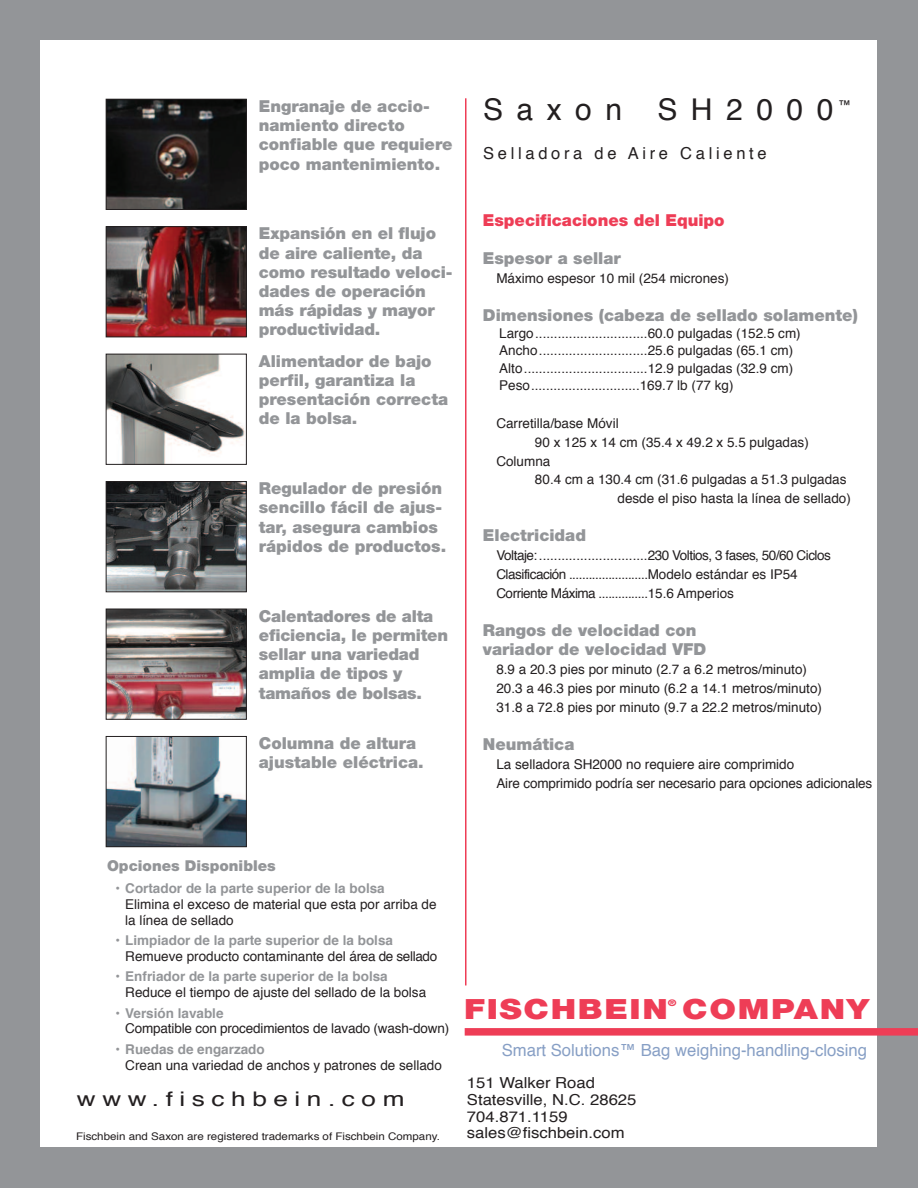
<style>
.page{position:relative;width:918px;height:1188px;background:#939598}
.page>*{position:absolute;margin:0;border:0;box-sizing:border-box;transform-origin:0 0}
.t1{font:30px "Helvetica";letter-spacing:.45em;color:#231f20}
.t2{font:900 27.9px "Helvetica Neue";letter-spacing:.05em;color:#ee3d56;scale:1.2 1}
.t3{font:20.1px "Helvetica";letter-spacing:.25em;color:#231f20;scale:1.3 1}
.t4{font:16.65px "Helvetica";color:#879fc5}
.t5{font:900 16.5px/19.2px "Helvetica Neue";color:#939598}
.t6{font:900 16.5px "Helvetica Neue";color:#ee3d56}
.t7{font:16.5px "Helvetica";letter-spacing:.225em;color:#231f20}
.t8{font:15.15px/16.6px "Helvetica";color:#231f20;scale:1.1 1}
.t9{font:900 15px "Helvetica Neue";color:#939598}
.t10{font:13.5px/17.2px "Helvetica";color:#231f20}
.t11{font:13.5px/18.9px "Helvetica";letter-spacing:-.035em;color:#231f20}
.t12{font:700 13.5px "Helvetica";color:#939598}
.t13{font:10.5px "Helvetica";color:#231f20;scale:1.1 1}
.t14{font:900 9.15px "Helvetica Neue";color:#ee3d56;scale:1.2 1}
</style>
<div class="page">
<div style="left:40px;top:40px;width:838px;height:1108px;background:#fff"></div>
<img style="left:108px;top:101px;width:137px;height:107px">
<div style="left:106px;top:99px;width:141px;height:111px;border:1px solid #231f20"></div>
<img style="left:108px;top:738px;width:137px;height:107px">
<div style="left:106px;top:736px;width:141px;height:111px;border:1px solid #231f20"></div>
<img style="left:108px;top:611px;width:137px;height:107px">
<div style="left:106px;top:609px;width:141px;height:111px;border:1px solid #231f20"></div>
<img style="left:108px;top:483px;width:137px;height:107px">
<div style="left:106px;top:481px;width:141px;height:111px;border:1px solid #231f20"></div>
<img style="left:108px;top:356px;width:137px;height:107px">
<div style="left:106px;top:354px;width:141px;height:111px;border:1px solid #231f20"></div>
<img style="left:108px;top:228px;width:137px;height:107px">
<div style="left:106px;top:226px;width:141px;height:111px;border:1px solid #231f20"></div>
<hr style="left:465px;top:98px;width:2px;height:887px;background:#ee3d56">
<div style="left:465px;top:1028px;width:453px;height:8px;background:#ee3d56"></div>
<p class="t5" style="left:259px;top:98px;width:195px">Engranaje de accio&shy;namiento directo confiable que requiere poco mantenimiento.</p>
<p class="t5" style="left:259px;top:225px;width:195px">Expansión en el flujo de aire caliente, da como resultado veloci&shy;dades de operación más rápidas y mayor productividad.</p>
<p class="t5" style="left:259px;top:353px;width:191px">Alimentador de bajo perfil, garantiza la presentación correcta de la bolsa.</p>
<p class="t5" style="left:259px;top:480px;width:189px">Regulador de presión sencillo fácil de ajus&shy;tar, asegura cambios rápidos de productos.</p>
<p class="t5" style="left:259px;top:608px;width:191px">Calentadores de alta eficiencia, le permiten sellar una variedad amplia de tipos y tamaños de bolsas.</p>
<p class="t5" style="left:259px;top:735px;width:166px">Columna de altura ajustable eléctrica.</p>
<h1 class="t1" style="left:483px;top:97px;width:352px">Saxon SH2000</h1>
<p class="t10" style="left:838px;top:97px;width:15px">™</p>
<p class="t7" style="left:483px;top:146px;width:285px">Selladora de Aire Caliente</p>
<p class="t6" style="left:483px;top:214px;width:243px">Especificaciones del Equipo</p>
<p class="t5" style="left:483px;top:250px;width:140px">Espesor a sellar</p>
<p class="t10" style="left:496px;top:271px;width:234px">Máximo espesor 10 mil (254 micrones)</p>
<p class="t5" style="left:483px;top:307px;width:376px">Dimensiones (cabeza de sellado solamente)</p>
<p class="t10" style="left:499px;top:326px;width:303px">Largo..............................60.0 pulgadas (152.5 cm)<br>Ancho.............................25.6 pulgadas (65.1 cm)<br>Alto.................................12.9 pulgadas (32.9 cm)<br>Peso.............................169.7 lb (77 kg)</p>
<p class="t10" style="left:496px;top:415px;width:124px">Carretilla/base Móvil</p>
<p class="t10" style="left:535px;top:434px;width:275px">90 x 125 x 14 cm (35.4 x 49.2 x 5.5 pulgadas)</p>
<p class="t10" style="left:496px;top:453px;width:56px">Columna</p>
<p class="t10" style="left:535px;top:472px;width:313px">80.4 cm a 130.4 cm (31.6 pulgadas a 51.3 pulgadas</p>
<p class="t10" style="left:618px;top:491px;width:235px">desde el piso hasta la línea de sellado)</p>
<p class="t5" style="left:483px;top:527px;width:105px">Electricidad</p>
<p class="t11" style="left:496px;top:547px;width:336px">Voltaje:.............................230 Voltios, 3 fases, 50/60 Ciclos<br>Clasificación ........................Modelo estándar es IP54<br>Corriente Máxima ...............15.6 Amperios</p>
<p class="t5" style="left:483px;top:622px;width:225px">Rangos de velocidad con variador de velocidad VFD</p>
<p class="t10" style="left:496px;top:661px;width:327px;line-height:18.9px">8.9 a 20.3 pies por minuto (2.7 a 6.2 metros/minuto)<br>20.3 a 46.3 pies por minuto (6.2 a 14.1 metros/minuto)<br>31.8 a 72.8 pies por minuto (9.7 a 22.2 metros/minuto)</p>
<p class="t5" style="left:483px;top:736px;width:93px">Neumática</p>
<p class="t10" style="left:496px;top:756px;width:377px;line-height:18.9px">La selladora SH2000 no requiere aire comprimido<br>Aire comprimido podría ser necesario para opciones adicionales</p>
<p class="t9" style="left:107px;top:860px;width:170px">Opciones Disponibles</p>
<p class="t12" style="left:115px;top:882px;width:272px">• Cortador de la parte superior de la bolsa</p>
<p class="t10" style="left:125px;top:897px;width:313px;line-height:15.9px">Elimina el exceso de material que esta por arriba de la línea de sellado</p>
<p class="t12" style="left:115px;top:935px;width:280px">• Limpiador de la parte superior de la bolsa</p>
<p class="t10" style="left:125px;top:949px;width:313px">Remueve producto contaminante del área de sellado</p>
<p class="t12" style="left:115px;top:971px;width:275px">• Enfriador de la parte superior de la bolsa</p>
<p class="t10" style="left:125px;top:985px;width:302px">Reduce el tiempo de ajuste del sellado de la bolsa</p>
<p class="t12" style="left:115px;top:1007px;width:111px">• Versión lavable</p>
<p class="t10" style="left:125px;top:1021px;width:326px">Compatible con procedimientos de lavado (wash-down)</p>
<p class="t12" style="left:115px;top:1043px;width:152px">• Ruedas de engarzado</p>
<p class="t10" style="left:125px;top:1057px;width:318px">Crean una variedad de anchos y patrones de sellado</p>
<h3 class="t3" style="left:77px;top:1090px;width:253px">www.fischbein.com</h3>
<p class="t13" style="left:76px;top:1131px;width:332px">Fischbein and Saxon are registered trademarks of Fischbein Company.</p>
<h2 class="t2" style="left:464px;top:999px;width:339px">FISCHBEIN COMPANY</h2>
<p class="t14" style="left:668px;top:999px;width:9px">®</p>
<p class="t4" style="left:502px;top:1043px;width:367px">Smart Solutions™ Bag weighing-handling-closing</p>
<p class="t8" style="left:467px;top:1076px;width:156px">151 Walker Road<br>Statesville, N.C. 28625<br>704.871.1159 sales@fischbein.com</p>
</div>
